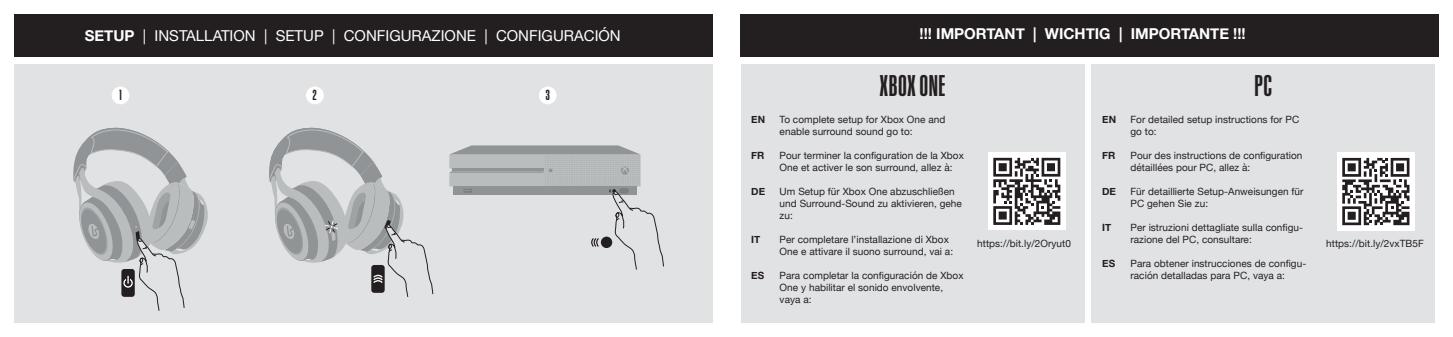
<style>
.page{position:relative;width:1453px;height:337px;background:#fff}
.page>*{position:absolute;margin:0;border:0;box-sizing:border-box;transform-origin:0 0}
.t1{font:500 28.75px "Kommissar X Cond";letter-spacing:.04em;color:#231f20}
.t2{font:15px "Helvetica Neue";color:#fff}
.t3{font:700 15px "Helvetica Neue";color:#fff}
.t4{font:500 14px "Kommissar X Cond";color:#231f20}
.t5{font:10px/12px "Helvetica Neue";letter-spacing:.005em;color:#231f20}
.t6{font:700 10px "Helvetica Neue";letter-spacing:.005em;color:#231f20}
.s1{font-weight:700}
</style>
<div class="page">
<div style="left:14px;top:64px;width:698px;height:258px;background:#e1e2e4"></div>
<div style="left:741px;top:64px;width:343px;height:258px;background:#e1e2e4"></div>
<div style="left:1091px;top:64px;width:344px;height:258px;background:#e1e2e4"></div>
<div style="left:14px;top:14px;width:698px;height:43px;background:#231f20"></div>
<div style="left:741px;top:14px;width:698px;height:43px;background:#231f20"></div>
<div style="left:988px;top:152px;width:78px;height:78px;background:#fff"></div>
<svg style="left:993px;top:158px;width:67px;height:67px"></svg>
<div style="left:1337px;top:152px;width:78px;height:78px;background:#fff"></div>
<svg style="left:1342px;top:158px;width:67px;height:67px"></svg>
<div style="left:539px;top:86px;width:18px;height:18px;background:#fff;border-radius:50%"></div>
<div style="left:306px;top:86px;width:18px;height:18px;background:#fff;border-radius:50%"></div>
<div style="left:112px;top:86px;width:17px;height:18px;background:#fff;border-radius:50%"></div>
<svg style="left:73px;top:127px;width:135px;height:184px"></svg>
<svg style="left:449px;top:145px;width:215px;height:125px"></svg>
<svg style="left:269px;top:127px;width:164px;height:170px"></svg>
<h2 class="t2" style="left:85px;top:25px;width:537px"><span class="s1">SETUP</span> | INSTALLATION | SETUP | CONFIGURAZIONE | CONFIGURACIÓN</h2>
<h2 class="t3" style="left:919px;top:22px;width:328px">!!! IMPORTANT | WICHTIG | IMPORTANTE !!!</h2>
<h3 class="t4" style="left:120px;top:86px;width:4px">1</h3>
<h3 class="t4" style="left:313px;top:86px;width:5px">2</h3>
<h3 class="t4" style="left:546px;top:86px;width:5px">3</h3>
<p class="t6" style="left:751px;top:112px;width:15px">EN</p>
<p class="t6" style="left:751px;top:148px;width:15px">FR</p>
<p class="t6" style="left:751px;top:184px;width:15px">DE</p>
<p class="t6" style="left:751px;top:232px;width:11px">IT</p>
<p class="t6" style="left:751px;top:268px;width:15px">ES</p>
<h1 class="t1" style="left:880px;top:67px;width:67px">XBOX ONE</h1>
<h1 class="t1" style="left:1255px;top:67px;width:19px">PC</h1>
<p class="t5" style="left:780px;top:114px;width:167px">To complete setup for Xbox One and enable surround sound go to:</p>
<p class="t5" style="left:780px;top:150px;width:186px">Pour terminer la configuration de la Xbox<br>One et activer le son surround, allez à:</p>
<p class="t5" style="left:780px;top:186px;width:184px">Um Setup für Xbox One abzuschließen und Surround-Sound zu aktivieren, gehe zu:</p>
<p class="t5" style="left:780px;top:234px;width:175px">Per completare l’installazione di Xbox<br>One e attivare il suono surround, vai a:</p>
<p class="t5" style="left:780px;top:270px;width:185px">Para completar la configuración de Xbox<br>One y habilitar el sonido envolvente, vaya a:</p>
<p class="t5" style="left:1130px;top:114px;width:170px">For detailed setup instructions for PC go to:</p>
<p class="t5" style="left:1130px;top:150px;width:174px">Pour des instructions de configuration détaillées pour PC, allez à:</p>
<p class="t5" style="left:1130px;top:186px;width:174px">Für detaillierte Setup-Anweisungen für<br>PC gehen Sie zu:</p>
<p class="t5" style="left:1130px;top:222px;width:174px">Per istruzioni dettagliate sulla configu&shy;razione del PC, consultare:</p>
<p class="t5" style="left:1130px;top:258px;width:177px">Para obtener instrucciones de configu&shy;ración detalladas para PC, vaya a:</p>
<p class="t6" style="left:1102px;top:112px;width:15px">EN</p>
<p class="t6" style="left:1102px;top:148px;width:15px">FR</p>
<p class="t6" style="left:1102px;top:184px;width:15px">DE</p>
<p class="t6" style="left:1102px;top:220px;width:11px">IT</p>
<p class="t6" style="left:1102px;top:256px;width:15px">ES</p>
<p class="t5" style="left:977px;top:238px;width:95px">https://bit.ly/2Oryut0</p>
<p class="t5" style="left:1326px;top:238px;width:99px">https://bit.ly/2vxTB5F</p>
</div>
